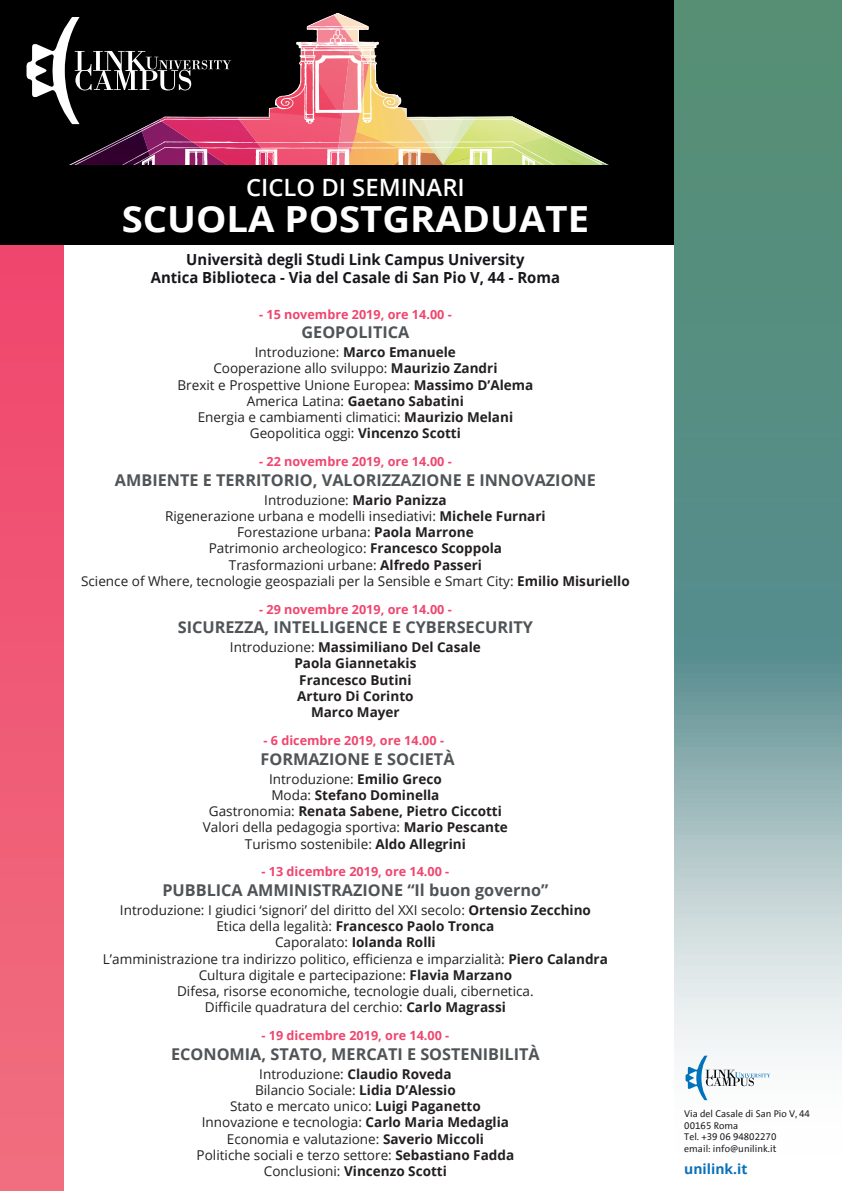
<style>
.page{position:relative;width:842px;height:1191px;background:#fff}
.page>*{position:absolute;margin:0;border:0;box-sizing:border-box;transform-origin:0 0}
.t1{font:700 36px "Open Sans";color:#fff;scale:1.06 1}
.t2{font:600 23.8px "Open Sans";color:#fff}
.t3{font:700 16.2px "Open Sans";color:#505457}
.t4{font:700 15.3px/18px "Open Sans";color:#18161b;text-align:center}
.t5{font:700 13.9px "Open Sans";color:#0a71ba}
.t6{font:13.5px/16.2px "Open Sans";color:#231f20;text-align:center}
.t7{font:700 13.5px/16.2px "Open Sans";color:#231f20;text-align:center}
.t8{font:700 12.6px "Open Sans";color:#ef466e}
.t9{font:9.9px/11.9px "The Sans Correspondence";color:#19171c}
.s1{font-weight:700}
.s2{font-weight:400}
</style>
<div class="page">
<div style="left:0;top:0;width:682px;height:169px;background:#000001"></div>
<div style="left:0;top:205px;width:64px;height:986px;background:linear-gradient(to bottom,#f0446d,#f0707f)"></div>
<svg style="left:26px;top:13px;width:649px;height:152px"></svg>
<div style="left:0;top:165px;width:675px;height:79px;background:#000001"></div>
<svg style="left:675px;top:0;width:167px;height:1101px;background:#7aa59d"></svg>
<svg style="left:685px;top:1055px;width:85px;height:45px"></svg>
<h2 class="t2" style="left:246px;top:171px;width:220px">CICLO DI SEMINARI</h2>
<h1 class="t1" style="left:122px;top:193px;width:442px">SCUOLA POSTGRADUATE</h1>
<p class="t4" style="left:151px;top:250px;width:411px">Università degli Studi Link Campus University<br>Antica Biblioteca - Via del Casale di San Pio V, 44 - Roma</p>
<p class="t8" style="left:259px;top:305px;width:194px">- 15 novembre 2019, ore 14.00 -</p>
<p class="t3" style="left:301px;top:321px;width:109px">GEOPOLITICA</p>
<p class="t6" style="left:177px;top:344px;width:357px">Introduzione: <span class="s1">Marco Emanuele<br></span>Cooperazione allo sviluppo: <span class="s1">Maurizio Zandri<br></span>Brexit e Prospettive Unione Europea: <span class="s1">Massimo D’Alema </span>America Latina: <span class="s1">Gaetano Sabatini<br></span>Energia e cambiamenti climatici: <span class="s1">Maurizio Melani </span>Geopolitica oggi: <span class="s1">Vincenzo Scotti</span></p>
<p class="t8" style="left:259px;top:453px;width:194px">- 22 novembre 2019, ore 14.00 -</p>
<p class="t3" style="left:115px;top:468px;width:482px">AMBIENTE E TERRITORIO, VALORIZZAZIONE E INNOVAZIONE</p>
<p class="t6" style="left:81px;top:491px;width:550px">Introduzione: <span class="s1">Mario Panizza<br></span>Rigenerazione urbana e modelli insediativi: <span class="s1">Michele Furnari<br></span>Forestazione urbana: <span class="s1">Paola Marrone<br></span>Patrimonio archeologico: <span class="s1">Francesco Scoppola<br></span>Trasformazioni urbane: <span class="s1">Alfredo Passeri<br></span>Science of Where, tecnologie geospaziali per la Sensible e Smart City: <span class="s1">Emilio Misuriello</span></p>
<p class="t8" style="left:259px;top:600px;width:194px">- 29 novembre 2019, ore 14.00 -</p>
<p class="t3" style="left:178px;top:616px;width:357px">SICUREZZA, INTELLIGENCE E CYBERSECURITY</p>
<p class="t7" style="left:230px;top:639px;width:252px"><span class="s2">Introduzione:</span> Massimiliano Del Casale<br>Paola Giannetakis<br>Francesco Butini<br>Arturo Di Corinto<br>Marco Mayer</p>
<p class="t8" style="left:264px;top:731px;width:182px">- 6 dicembre 2019, ore 14.00 -</p>
<p class="t3" style="left:261px;top:747px;width:195px">FORMAZIONE E SOCIETÀ</p>
<p class="t7" style="left:203px;top:770px;width:307px"><span class="s2">Introduzione:</span> Emilio Greco<br><span class="s2">Moda:</span> Stefano Dominella<br><span class="s2">Gastronomia:</span> Renata Sabene, Pietro Ciccotti <span class="s2">Valori della pedagogia sportiva:</span> Mario Pescante <span class="s2">Turismo sostenibile:</span> Aldo Allegrini</p>
<p class="t8" style="left:262px;top:863px;width:189px">- 13 dicembre 2019, ore 14.00 -</p>
<p class="t3" style="left:162px;top:878px;width:388px">PUBBLICA AMMINISTRAZIONE “Il buon governo”</p>
<p class="t6" style="left:103px;top:901px;width:506px">Introduzione: I giudici ‘signori’ del diritto del XXI secolo: <span class="s1">Ortensio Zecchino<br></span>Etica della legalità: <span class="s1">Francesco Paolo Tronca<br></span>Caporalato: <span class="s1">Iolanda Rolli<br></span>L’amministrazione tra indirizzo politico, efficienza e imparzialità: <span class="s1">Piero Calandra </span>Cultura digitale e partecipazione: <span class="s1">Flavia Marzano<br></span>Difesa, risorse economiche, tecnologie duali, cibernetica.<br>Difficile quadratura del cerchio: <span class="s1">Carlo Magrassi</span></p>
<p class="t8" style="left:262px;top:1026px;width:189px">- 19 dicembre 2019, ore 14.00 -</p>
<p class="t3" style="left:171px;top:1042px;width:370px">ECONOMIA, STATO, MERCATI E SOSTENIBILITÀ</p>
<p class="t6" style="left:197px;top:1065px;width:319px">Introduzione: <span class="s1">Claudio Roveda<br></span>Bilancio Sociale: <span class="s1">Lidia D’Alessio<br></span>Stato e mercato unico: <span class="s1">Luigi Paganetto </span>Innovazione e tecnologia: <span class="s1">Carlo Maria Medaglia </span>Economia e valutazione: <span class="s1">Saverio Miccoli<br></span>Politiche sociali e terzo settore: <span class="s1">Sebastiano Fadda </span>Conclusioni: <span class="s1">Vincenzo Scotti</span></p>
<p class="t9" style="left:684px;top:1107px;width:127px">Via del Casale di San Pio V, 44<br>00165 Roma<br>Tel. +39 06 94802270<br>email: info@unilink.it</p>
<p class="t5" style="left:684px;top:1159px;width:65px">unilink.it</p>
</div>
